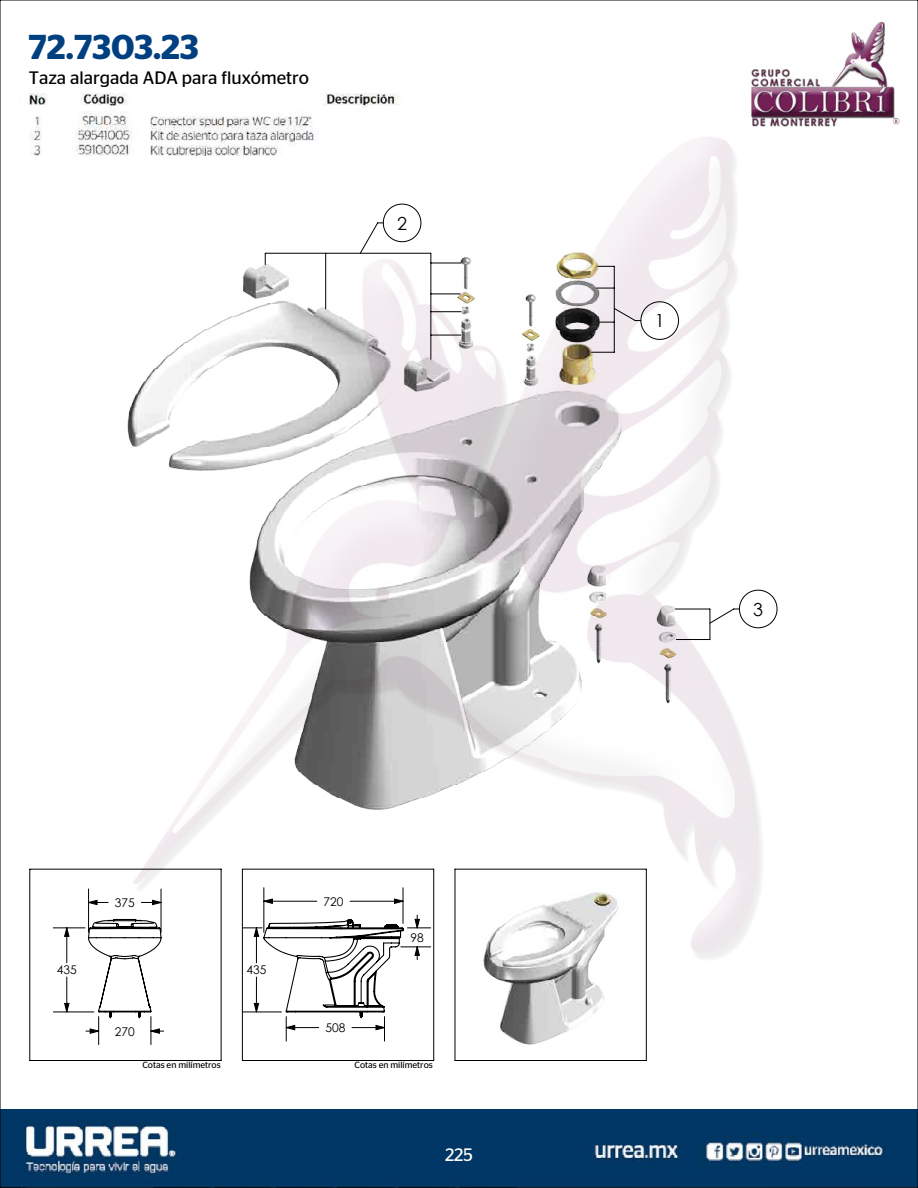
<style>
.page{position:relative;width:918px;height:1188px;background:#fff}
.page>*{position:absolute;margin:0;border:0;box-sizing:border-box;transform-origin:0 0}
.t1{font:600 34.5px "Stag Sans";color:#004080}
.t2{font:18px "Stag Sans";color:#000}
.t3{font:18px "Century Gothic";color:#000}
.t4{font:18px "Stag Sans";color:#fff}
.t5{font:12px "Century Gothic";color:#000}
.t6{font:9px "Stag Sans";color:#000}
</style>
<div class="page">
<img style="left:29px;top:21px;width:852px;height:1040px">
<img style="left:1px;top:1109px;width:916px;height:78px">
<img style="left:29px;top:94px;width:543px;height:62px">
<hr style="left:0;top:0;width:918px;height:1px;background:#000">
<hr style="left:0;top:0;width:1px;height:1188px;background:#000">
<hr style="left:917px;top:0;width:1px;height:1188px;background:#000">
<hr style="left:0;top:1187px;width:918px;height:1px;background:#000">
<hr style="left:455px;top:869px;width:1px;height:192px;background:#000">
<hr style="left:455px;top:869px;width:191px;height:1px;background:#000">
<hr style="left:30px;top:1060px;width:191px;height:1px;background:#000">
<hr style="left:646px;top:869px;width:1px;height:192px;background:#000">
<hr style="left:30px;top:869px;width:191px;height:1px;background:#000">
<hr style="left:242px;top:1060px;width:192px;height:1px;background:#000">
<hr style="left:242px;top:869px;width:192px;height:1px;background:#000">
<hr style="left:455px;top:1060px;width:191px;height:1px;background:#000">
<hr style="left:29px;top:869px;width:1px;height:192px;background:#000">
<hr style="left:221px;top:869px;width:1px;height:192px;background:#000">
<hr style="left:242px;top:869px;width:1px;height:192px;background:#000">
<hr style="left:433px;top:869px;width:1px;height:192px;background:#000">
<svg style="left:383px;top:203px;width:395px;height:426px"></svg>
<svg style="left:359px;top:222px;width:381px;height:402px"></svg>
<hr style="left:88px;top:889px;width:1px;height:43px;background:#000">
<hr style="left:161px;top:889px;width:1px;height:43px;background:#000">
<hr style="left:53px;top:927px;width:32px;height:1px;background:#000">
<hr style="left:53px;top:1012px;width:41px;height:1px;background:#000">
<hr style="left:263px;top:888px;width:1px;height:44px;background:#000">
<hr style="left:403px;top:888px;width:1px;height:35px;background:#000">
<svg style="left:597px;top:266px;width:18px;height:23px"></svg>
<hr style="left:614px;top:288px;width:1px;height:34px;background:#000">
<svg style="left:599px;top:322px;width:15px;height:1px"></svg>
<hr style="left:614px;top:322px;width:1px;height:30px;background:#000">
<svg style="left:592px;top:352px;width:22px;height:1px"></svg>
<hr style="left:265px;top:253px;width:166px;height:1px;background:#000">
<hr style="left:430px;top:253px;width:1px;height:106px;background:#000">
<hr style="left:325px;top:253px;width:1px;height:56px;background:#000">
<hr style="left:431px;top:263px;width:30px;height:1px;background:#000">
<svg style="left:431px;top:294px;width:29px;height:1px"></svg>
<hr style="left:675px;top:609px;width:35px;height:1px;background:#000">
<hr style="left:710px;top:609px;width:1px;height:31px;background:#000">
<hr style="left:676px;top:639px;width:34px;height:1px;background:#000">
<hr style="left:431px;top:311px;width:30px;height:1px;background:#000">
<hr style="left:431px;top:335px;width:30px;height:1px;background:#000">
<svg style="left:65px;top:899px;width:354px;height:134px"></svg>
<svg style="left:86px;top:918px;width:78px;height:127px"></svg>
<svg style="left:243px;top:915px;width:188px;height:126px"></svg>
<h1 class="t1" style="left:29px;top:27px;width:172px">72.7303.23</h1>
<h2 class="t2" style="left:29px;top:68px;width:282px">Taza alargada ADA para fluxómetro</h2>
<h2 class="t3" style="left:397px;top:210px;width:11px">2</h2>
<h3 class="t5" style="left:57px;top:962px;width:21px">435</h3>
<h3 class="t5" style="left:115px;top:894px;width:21px">375</h3>
<h3 class="t5" style="left:246px;top:962px;width:21px">435</h3>
<h3 class="t5" style="left:323px;top:893px;width:21px">720</h3>
<h3 class="t5" style="left:411px;top:929px;width:15px">98</h3>
<h3 class="t5" style="left:115px;top:1023px;width:21px">270</h3>
<h3 class="t5" style="left:325px;top:1019px;width:21px">508</h3>
<p class="t6" style="left:142px;top:1060px;width:80px">Cotas en milímetros</p>
<p class="t6" style="left:355px;top:1060px;width:80px">Cotas en milímetros</p>
<h2 class="t4" style="left:445px;top:1145px;width:29px">225</h2>
<h2 class="t3" style="left:655px;top:308px;width:11px">1</h2>
<h2 class="t3" style="left:753px;top:597px;width:11px">3</h2>
</div>
